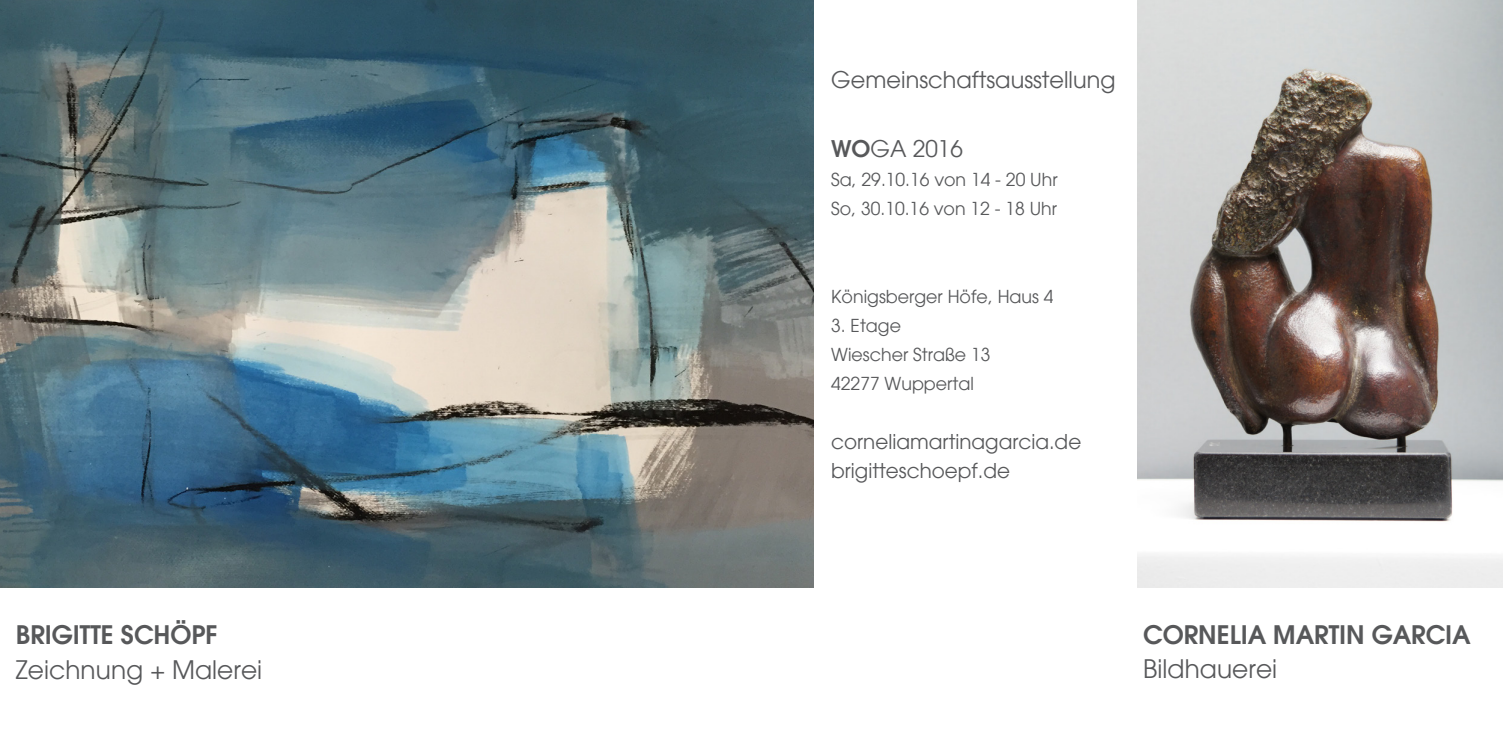
<style>
.page{position:relative;width:1503px;height:745px;background:#fff}
.page>*{position:absolute;margin:0;border:0;box-sizing:border-box;transform-origin:0 0}
.t1{font:600 25px "Avant Garde";color:#57585a}
.t2{font:25px "Avant Garde";color:#57585a}
.t3{font:22.5px "Avant Garde";color:#57585a}
.t4{font:20px "Avant Garde";color:#57585a}
.t5{font:17.5px "Avant Garde";color:#57585a}
.s1{font-weight:600}
</style>
<div class="page">
<img style="left:0;top:0;width:813px;height:586px">
<img style="left:1137px;top:0;width:365px;height:586px">
<p class="t1" style="left:16px;top:618px;width:203px">BRIGITTE SCHÖPF</p>
<p class="t2" style="left:16px;top:654px;width:248px">Zeichnung + Malerei</p>
<p class="t3" style="left:831px;top:66px;width:286px">Gemeinschaftsausstellung</p>
<p class="t3" style="left:831px;top:135px;width:133px"><span class="s1">WO</span>GA 2016</p>
<p class="t5" style="left:831px;top:169px;width:228px">Sa, 29.10.16 von 14 - 20 Uhr</p>
<p class="t5" style="left:831px;top:198px;width:227px">So, 30.10.16 von 12 - 18 Uhr</p>
<p class="t5" style="left:831px;top:285px;width:224px">Königsberger Höfe, Haus 4</p>
<p class="t5" style="left:831px;top:314px;width:71px">3. Etage</p>
<p class="t5" style="left:831px;top:344px;width:161px">Wiescher Straße 13</p>
<p class="t5" style="left:831px;top:373px;width:144px">42277 Wuppertal</p>
<p class="t4" style="left:831px;top:429px;width:251px">corneliamartinagarcia.de</p>
<p class="t4" style="left:831px;top:458px;width:180px">brigitteschoepf.de</p>
<p class="t1" style="left:1143px;top:617px;width:329px">CORNELIA MARTIN GARCIA</p>
<p class="t2" style="left:1143px;top:653px;width:136px">Bildhauerei</p>
</div>
